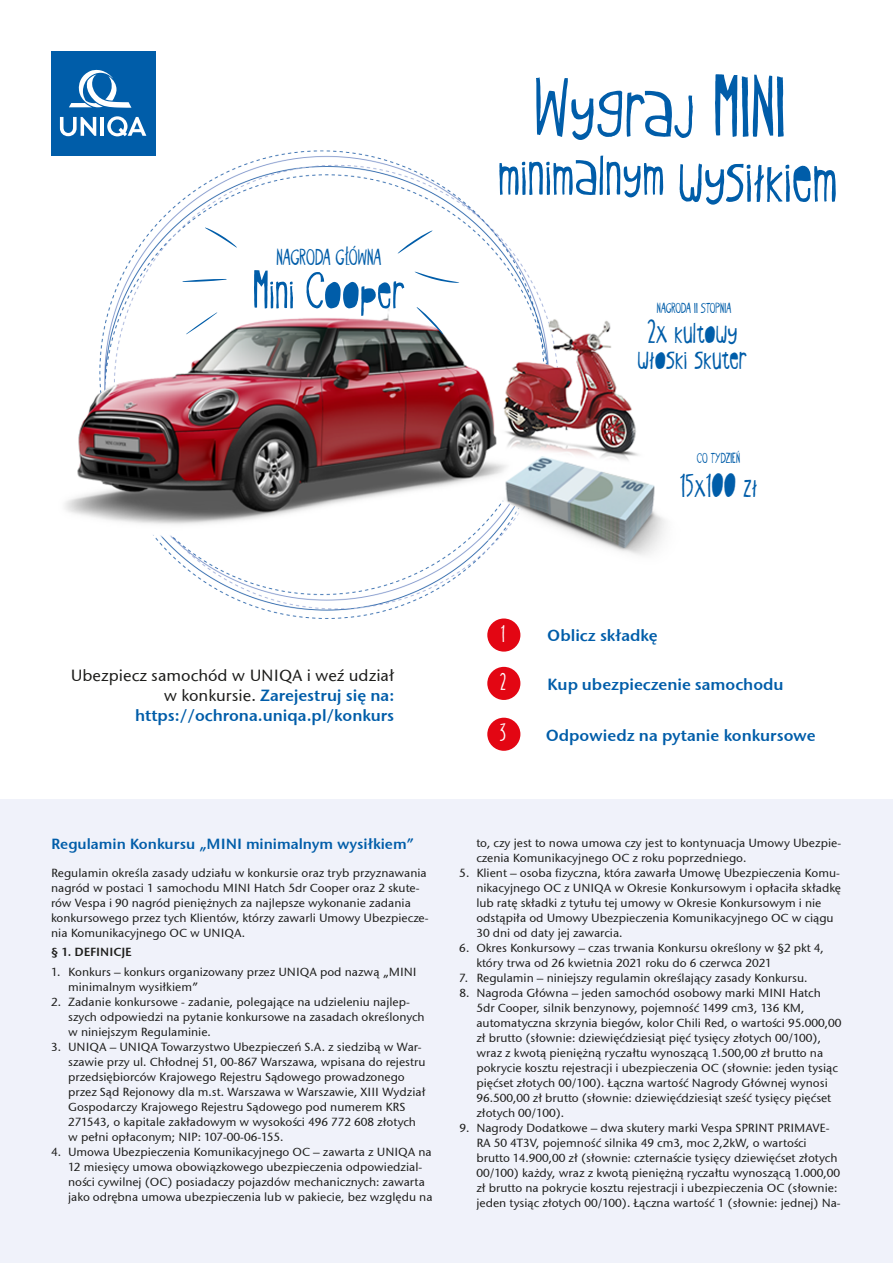
<style>
.page{position:relative;width:893px;height:1263px;background:#fff}
.page>*{position:absolute;margin:0;border:0;box-sizing:border-box;transform-origin:0 0}
.t1{font:96px "Oyster CEE";color:#005da9}
.t2{font:72.9px "Oyster CEE";color:#005da9}
.t3{font:58.8px "Oyster Stencil CEE";color:#005da9}
.t4{font:37.2px "Oyster Stencil CEE";color:#005da9}
.t5{font:27px/48.3px "Oyster Stencil CEE";color:#fff}
.t6{font:25.35px "Oyster CEE";letter-spacing:-.005em;color:#005da9}
.t7{font:16.5px/19.8px "Stone San Itc TEE Semi";color:#005da9;text-align:right}
.t8{font:500 16.5px "Stone San Itc TEE";color:#1d1d1b}
.t9{font:16.05px "Oyster CEE";color:#005da9}
.t10{font:15px "Stone San Itc TEE Semi";color:#005da9}
.t11{font:500 12px/15px "Stone San Itc TEE";color:#1d1d1b}
.t12{font:12px "Stone San Itc TEE Semi";color:#1d1d1b}
.s1{font-family:"Oyster Stencil CEE";font-size:81.75px}
.s2{font-family:"Stone San Itc TEE";font-weight:500;color:#1d1d1b}
</style>
<div class="page">
<div style="left:0;top:799px;width:893px;height:464px;background:#f0f2fa"></div>
<img style="left:51px;top:103px;width:615px;height:583px">
<div style="left:51px;top:51px;width:104px;height:104px;background:#005da9"></div>
<svg style="left:60px;top:117px;width:36px;height:19px"></svg>
<hr style="left:100px;top:117px;width:4px;height:19px;background:#fff">
<svg style="left:107px;top:116px;width:39px;height:20px"></svg>
<svg style="left:69px;top:69px;width:62px;height:39px"></svg>
<svg style="left:397px;top:230px;width:36px;height:24px"></svg>
<svg style="left:414px;top:271px;width:45px;height:12px"></svg>
<svg style="left:416px;top:307px;width:28px;height:28px"></svg>
<svg style="left:205px;top:227px;width:32px;height:21px"></svg>
<svg style="left:182px;top:279px;width:45px;height:3px"></svg>
<svg style="left:186px;top:312px;width:32px;height:23px"></svg>
<div style="left:487px;top:618px;width:33px;height:34px;background:#e30613;border-radius:50%"></div>
<div style="left:487px;top:667px;width:33px;height:33px;background:#e30613;border-radius:50%"></div>
<div style="left:487px;top:718px;width:33px;height:33px;background:#e30613;border-radius:50%"></div>
<h3 class="t6" style="left:277px;top:245px;width:106px">NAGRODA GŁÓWNA</h3>
<h3 class="t3" style="left:253px;top:261px;width:154px">Mini Cooper</h3>
<h1 class="t1" style="left:534px;top:59px;width:253px">Wygraj MINI</h1>
<h2 class="t2" style="left:498px;top:136px;width:341px">minimalnym <span class="s1">wysiłkiem</span></h2>
<h3 class="t9" style="left:657px;top:300px;width:76px">NAGRODA II STOPNIA</h3>
<h3 class="t4" style="left:647px;top:313px;width:92px">2x kultowy</h3>
<h3 class="t4" style="left:637px;top:339px;width:111px">włoski skuter</h3>
<h3 class="t9" style="left:697px;top:450px;width:45px">CO TYDZIEŃ</h3>
<h3 class="t4" style="left:680px;top:467px;width:79px">15x100 zł</h3>
<h3 class="t8" style="left:71px;top:666px;width:325px">Ubezpiecz samochód w UNIQA i weź udział</h3>
<h3 class="t7" style="left:135px;top:686px;width:261px"><span class="s2">w konkursie.</span> Zarejestruj się na: https://ochrona.uniqa.pl/konkurs</h3>
<h3 class="t5" style="left:500px;top:609px;width:8px">1<br>2</h3>
<h3 class="t5" style="left:500px;top:708px;width:8px">3</h3>
<h3 class="t7" style="left:547px;top:626px;width:112px">Oblicz składkę</h3>
<h3 class="t7" style="left:547px;top:674px;width:238px">Kup ubezpieczenie samochodu</h3>
<h3 class="t7" style="left:546px;top:725px;width:271px">Odpowiedz na pytanie konkursowe</h3>
<p class="t10" style="left:51px;top:835px;width:364px">Regulamin Konkursu „MINI minimalnym wysiłkiem”</p>
<p class="t11" style="left:51px;top:866px;width:379px">Regulamin określa zasady udziału w konkursie oraz tryb przyznawania nagród w postaci 1 samochodu MINI Hatch 5dr Cooper oraz 2 skute&shy;rów Vespa i 90 nagród pieniężnych za najlepsze wykonanie zadania konkursowego przez tych Klientów, którzy zawarli Umowy Ubezpiecze&shy;nia Komunikacyjnego OC w UNIQA.</p>
<p class="t12" style="left:51px;top:945px;width:82px">§ 1. DEFINICJE</p>
<p class="t11" style="left:68px;top:964px;width:350px;text-indent:-17px">1. Konkurs – konkurs organizowany przez UNIQA pod nazwą „MINI minimalnym wysiłkiem”</p>
<p class="t11" style="left:68px;top:994px;width:358px;text-indent:-17px">2. Zadanie konkursowe - zadanie, polegające na udzieleniu najlep&shy;szych odpowiedzi na pytanie konkursowe na zasadach określonych w niniejszym Regulaminie.</p>
<p class="t11" style="left:68px;top:1039px;width:359px;text-indent:-17px">3. UNIQA – UNIQA Towarzystwo Ubezpieczeń S.A. z siedzibą w War&shy;szawie przy ul. Chłodnej 51, 00-867 Warszawa, wpisana do rejestru przedsiębiorców Krajowego Rejestru Sądowego prowadzonego przez Sąd Rejonowy dla m.st. Warszawa w Warszawie, XIII Wydział Gospodarczy Krajowego Rejestru Sądowego pod numerem KRS 271543, o kapitale zakładowym w wysokości 496 772 608 złotych w pełni opłaconym; NIP: 107-00-06-155.</p>
<p class="t11" style="left:68px;top:1144px;width:366px;text-indent:-17px">4. Umowa Ubezpieczenia Komunikacyjnego OC – zawarta z UNIQA na 12 miesięcy umowa obowiązkowego ubezpieczenia odpowiedzial&shy;ności cywilnej (OC) posiadaczy pojazdów mechanicznych: zawarta jako odrębna umowa ubezpieczenia lub w pakiecie, bez względu na</p>
<p class="t11" style="left:476px;top:836px;width:366px">to, czy jest to nowa umowa czy jest to kontynuacja Umowy Ubezpie&shy;czenia Komunikacyjnego OC z roku poprzedniego.</p>
<p class="t11" style="left:476px;top:866px;width:366px;text-indent:-17px">5. Klient – osoba fizyczna, która zawarła Umowę Ubezpieczenia Komu&shy;nikacyjnego OC z UNIQA w Okresie Konkursowym i opłaciła składkę lub ratę składki z tytułu tej umowy w Okresie Konkursowym i nie odstąpiła od Umowy Ubezpieczenia Komunikacyjnego OC w ciągu 30 dni od daty jej zawarcia.</p>
<p class="t11" style="left:476px;top:941px;width:349px;text-indent:-17px">6. Okres Konkursowy – czas trwania Konkursu określony w §2 pkt 4, który trwa od 26 kwietnia 2021 roku do 6 czerwca 2021</p>
<p class="t11" style="left:459px;top:971px;width:350px">7. Regulamin – niniejszy regulamin określający zasady Konkursu.</p>
<p class="t11" style="left:476px;top:986px;width:367px;text-indent:-17px">8. Nagroda Główna – jeden samochód osobowy marki MINI Hatch 5dr Cooper, silnik benzynowy, pojemność 1499 cm3, 136 KM, automatyczna skrzynia biegów, kolor Chili Red, o wartości 95.000,00 zł brutto (słownie: dziewięćdziesiąt pięć tysięcy złotych 00/100), wraz z kwotą pieniężną ryczałtu wynoszącą 1.500,00 zł brutto na pokrycie kosztu rejestracji i ubezpieczenia OC (słownie: jeden tysiąc pięćset złotych 00/100). Łączna wartość Nagrody Głównej wynosi 96.500,00 zł brutto (słownie: dziewięćdziesiąt sześć tysięcy pięćset złotych 00/100).</p>
<p class="t11" style="left:476px;top:1121px;width:366px;text-indent:-17px">9. Nagrody Dodatkowe – dwa skutery marki Vespa SPRINT PRIMAVE-RA 50 4T3V, pojemność silnika 49 cm3, moc 2,2kW, o wartości brutto 14.900,00 zł (słownie: czternaście tysięcy dziewięćset złotych 00/100) każdy, wraz z kwotą pieniężną ryczałtu wynoszącą 1.000,00 zł brutto na pokrycie kosztu rejestracji i ubezpieczenia OC (słownie: jeden tysiąc złotych 00/100). Łączna wartość 1 (słownie: jednej) Na-</p>
</div>
